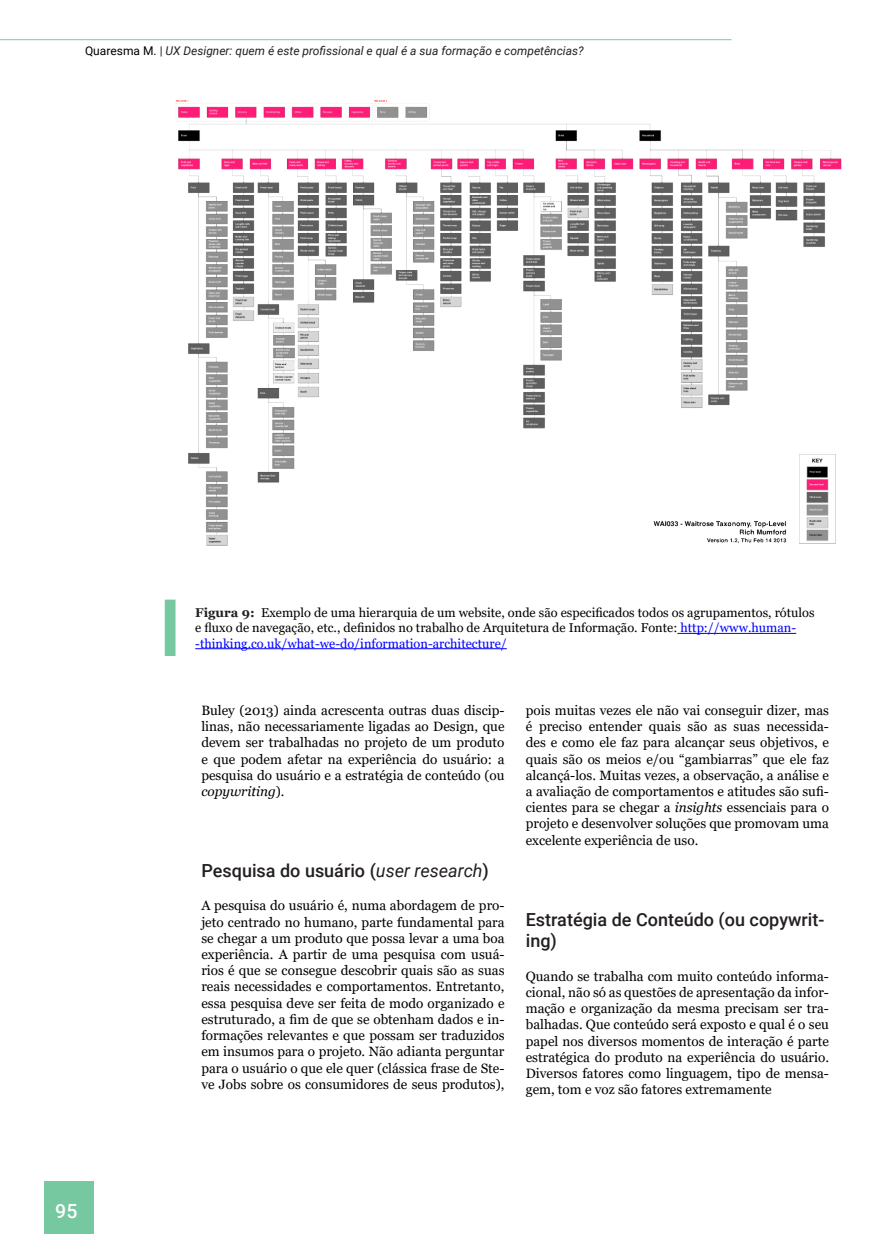
<style>
.page{position:relative;width:893px;height:1234px;background:#fff}
.page>*{position:absolute;margin:0;border:0;box-sizing:border-box;transform-origin:0 0}
.t1{font:500 19.5px "Roboto";color:#fff}
.t2{font:500 18px/21.6px "Roboto";color:#231f20}
.t3{font:13.5px/16.2px "Georgia";color:#000;text-align:justify}
.t4{font:12.75px/15.3px "Georgia";color:#000}
.t5{font:italic 12px "Roboto";color:#231f20}
.s1{font-style:normal;color:#000}
.s2{font-style:normal}
.s3{font-weight:700;color:#231f20}
.s4{color:#00f}
.s5{font-style:italic}
.s6{font-weight:400;font-style:italic}
</style>
<div class="page">
<img style="left:175px;top:100px;width:667px;height:446px">
<hr style="left:677px;top:633px;width:119px;height:1px;background:#00f">
<hr style="left:195px;top:648px;width:312px;height:1px;background:#00f">
<div style="left:165px;top:599px;width:11px;height:56px;background:#76c8a1;border:2px solid #76c8a1"></div>
<div style="left:45px;top:1181px;width:49px;height:52px;background:#76c8a1"></div>
<hr style="left:0;top:39px;width:731px;height:1px;background:#76c8a1">
<p class="t5" style="left:85px;top:42px;width:500px"><span class="s1">Quaresma M.</span> <span class="s2">|</span> UX Designer: quem é este profissional e qual é a sua formação e competências?</p>
<h1 class="t1" style="left:55px;top:1197px;width:24px">95</h1>
<p class="t4" style="left:195px;top:605px;width:621px"><span class="s3">Figura 9:</span> Exemplo de uma hierarquia de um website, onde são especificados todos os agrupamentos, rótulos e fluxo de navegação, etc., definidos no trabalho de Arquitetura de Informação. Fonte: <span class="s4">http://www.human--thinking.co.uk/what-we-do/information-architecture/</span></p>
<p class="t3" style="left:201px;top:702px;width:305px">Buley (2013) ainda acrescenta outras duas discip&shy;linas, não necessariamente ligadas ao Design, que devem ser trabalhadas no projeto de um produto e que podem afetar na experiência do usuário: a pesquisa do usuário e a estratégia de conteúdo (ou <span class="s5">copywriting</span>).</p>
<h2 class="t2" style="left:201px;top:859px;width:289px">Pesquisa do usuário (<span class="s6">user research</span>)</h2>
<p class="t3" style="left:201px;top:897px;width:305px">A pesquisa do usuário é, numa abordagem de pro&shy;jeto centrado no humano, parte fundamental para se chegar a um produto que possa levar a uma boa experiência. A partir de uma pesquisa com usuá&shy;rios é que se consegue descobrir quais são as suas reais necessidades e comportamentos. Entretanto, essa pesquisa deve ser feita de modo organizado e estruturado, a fim de que se obtenham dados e in&shy;formações relevantes e que possam ser traduzidos em insumos para o projeto. Não adianta perguntar para o usuário o que ele quer (clássica frase de Ste&shy;ve Jobs sobre os consumidores de seus produtos),</p>
<p class="t3" style="left:526px;top:702px;width:305px">pois muitas vezes ele não vai conseguir dizer, mas é preciso entender quais são as suas necessida&shy;des e como ele faz para alcançar seus objetivos, e quais são os meios e/ou “gambiarras” que ele faz alcançá-los. Muitas vezes, a observação, a análise e a avaliação de comportamentos e atitudes são sufi&shy;cientes para se chegar a <span class="s5">insights</span> essenciais para o projeto e desenvolver soluções que promovam uma excelente experiência de uso.</p>
<h2 class="t2" style="left:526px;top:907px;width:300px">Estratégia de Conteúdo (ou copywrit&shy;ing)</h2>
<p class="t3" style="left:526px;top:967px;width:305px">Quando se trabalha com muito conteúdo informa&shy;cional, não só as questões de apresentação da infor&shy;mação e organização da mesma precisam ser tra&shy;balhadas. Que conteúdo será exposto e qual é o seu papel nos diversos momentos de interação é parte estratégica do produto na experiência do usuário.<br>Diversos fatores como linguagem, tipo de mensa&shy;gem, tom e voz são fatores extremamente</p>
</div>
